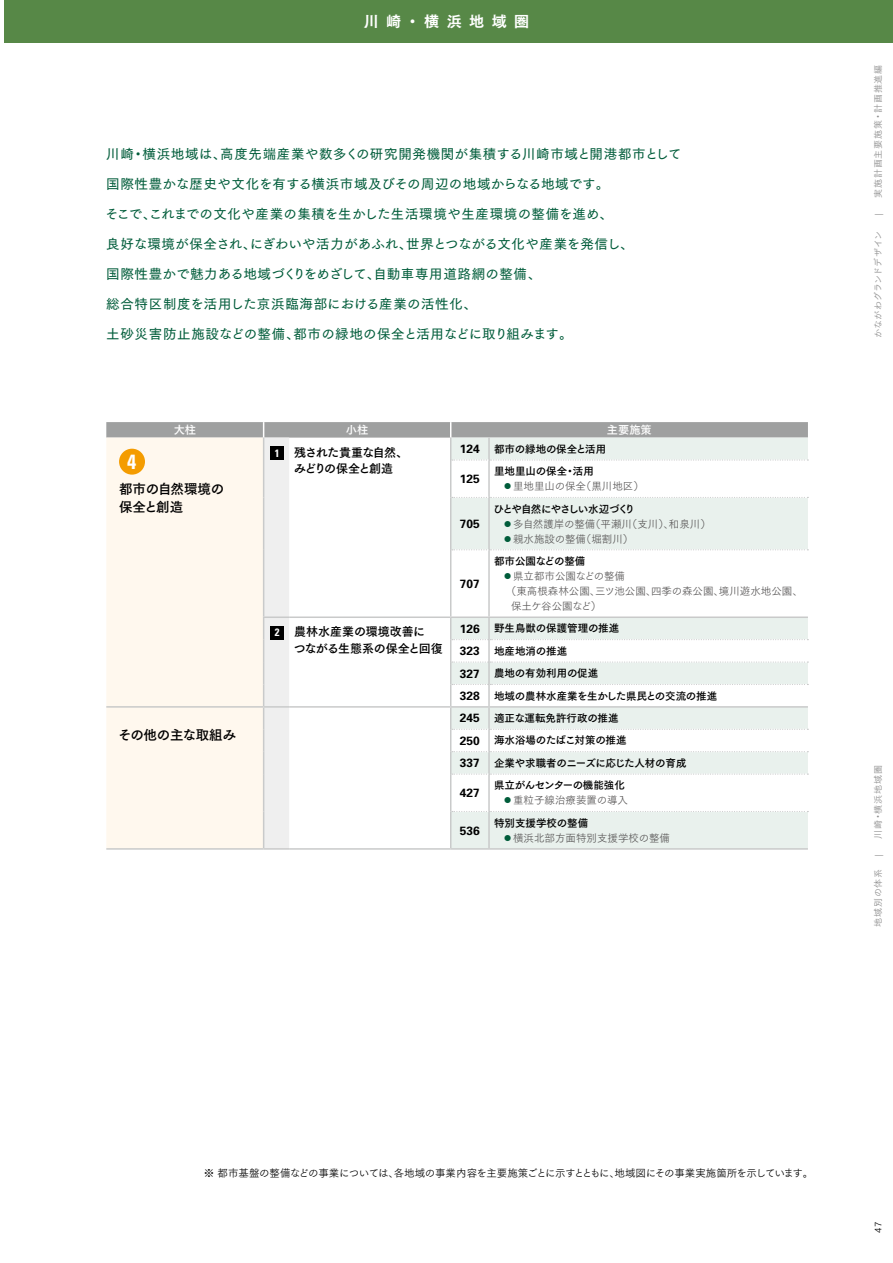
<style>
.page{position:relative;width:893px;height:1263px;background:#fff}
.page>*{position:absolute;margin:0;border:0;box-sizing:border-box;transform-origin:0 0}
.t1{font:700 condensed 20.55px "Univers";color:#fff}
.t2{font:15px "Tsuku Go Pro E";letter-spacing:.5em;color:#fff}
.t3{font:13.5px "Tsuku Go Pro D";letter-spacing:.03em;color:#005c3a}
.t4{font:13.5px "Tsuku Go Pro D";letter-spacing:.05em;color:#005c3a}
.t5{font:13.5px "Tsuku Go Pro D";letter-spacing:.005em;color:#005c3a}
.t6{font:13.5px/18px "Tsuku Go Pro B";letter-spacing:-.02em;color:#000}
.t7{font:12px/16.5px "Tsuku Go Pro B";letter-spacing:-.02em;color:#000}
.t8{font:12px/16.5px "Tsuku Go Pro B";letter-spacing:-.08em;color:#000;text-align:center}
.t9{font:700 12px "Univers";color:#000}
.t10{font:11.25px "Tsuku Go Pro B";color:#fff}
.t11{font:10.5px/15px "Tsuku Go Pro R";color:#595757}
.t12{font:10.5px/22.4px "Tsuku Go Pro B";letter-spacing:-.02em;color:#000}
.t13{font:10.5px/22.4px "Tsuku Go Pro B";color:#000}
.t14{font:10.5px "Tsuku Go Pro R";letter-spacing:-.04em;color:#000}
.t15{font:10.5px "Tsuku Go Pro B";letter-spacing:-.085em;color:#000}
.t16{font:10.5px "Tsuku Go Pro R";letter-spacing:-.05em;color:#595757}
.t17{font:9px "Tsuku Go Pro R";letter-spacing:.1em;color:#898989}
.t18{font:9px "Tsuku Go Pro R";letter-spacing:.01em;color:#898989}
.t19{font:9px "Tsuku Go Pro R";color:#000}
.s1{font-family:"Univers";font-weight:700;font-stretch:condensed;font-size:10.65px;color:#fff}
.s2{font-family:"Univers";font-weight:700;font-size:12px}
.s3{color:#005c3a}
</style>
<div class="page">
<hr style="left:451px;top:848px;width:38px;height:2px;background:#c9caca">
<hr style="left:489px;top:848px;width:319px;height:2px;background:#c9caca">
<hr style="left:106px;top:848px;width:158px;height:2px;background:#c9caca">
<hr style="left:264px;top:848px;width:25px;height:2px;background:#c9caca">
<hr style="left:289px;top:848px;width:162px;height:2px;background:#c9caca">
<svg style="left:106px;top:422px;width:702px;height:427px"></svg>
<div style="left:119px;top:449px;width:26px;height:26px;background:#f49c00;border-radius:50%"></div>
<div style="left:270px;top:446px;width:14px;height:14px;background:#000"></div>
<div style="left:270px;top:626px;width:14px;height:13px;background:#000"></div>
<div style="left:0;top:0;width:893px;height:43px;background:#578847"></div>
<hr style="left:0;top:0;width:4px;height:1263px;background:#fff">
<p class="t2" style="left:364px;top:8px;width:167px">川崎・横浜地域圏</p>
<p class="t4" style="left:106px;top:143px;width:577px">川崎・横浜地域は、高度先端産業や数多くの研究開発機関が集積する川崎市域と開港都市として</p>
<p class="t3" style="left:106px;top:173px;width:505px">国際性豊かな歴史や文化を有する横浜市域及びその周辺の地域からなる地域です。</p>
<p class="t3" style="left:105px;top:203px;width:510px">そこで、これまでの文化や産業の集積を生かした生活環境や生産環境の整備を進め、</p>
<p class="t5" style="left:106px;top:233px;width:529px">良好な環境が保全され、にぎわいや活力があふれ、世界とつながる文化や産業を発信し、</p>
<p class="t3" style="left:106px;top:263px;width:436px">国際性豊かで魅力ある地域づくりをめざして、自動車専用道路網の整備、</p>
<p class="t4" style="left:106px;top:293px;width:372px">総合特区制度を活用した京浜臨海部における産業の活性化、</p>
<p class="t3" style="left:106px;top:323px;width:468px">土砂災害防止施設などの整備、都市の緑地の保全と活用などに取り組みます。</p>
<p class="t10" style="left:174px;top:420px;width:24px">大柱</p>
<p class="t10" style="left:346px;top:420px;width:24px">小柱</p>
<p class="t10" style="left:607px;top:420px;width:46px">主要施策</p>
<h1 class="t1" style="left:127px;top:449px;width:11px">4</h1>
<p class="t6" style="left:119px;top:478px;width:107px">都市の自然環境の保全と創造</p>
<p class="t6" style="left:118px;top:724px;width:120px">その他の主な取組み</p>
<p class="t8" style="left:275px;top:442px;width:135px"><span class="s1">1</span> 残された貴重な自然、みどりの保全と創造</p>
<p class="t12" style="left:460px;top:436px;width:148px"><span class="s2">124</span> 都市の緑地の保全と活用</p>
<p class="t9" style="left:460px;top:472px;width:22px">125</p>
<p class="t13" style="left:494px;top:459px;width:101px">里地里山の保全・活用</p>
<p class="t11" style="left:503px;top:478px;width:143px"><span class="s3">◦</span>里地里山の保全（黒川地区）</p>
<p class="t9" style="left:460px;top:516px;width:22px">705</p>
<p class="t9" style="left:460px;top:576px;width:22px">707</p>
<p class="t15" style="left:494px;top:499px;width:143px">ひとや自然にやさしい水辺づくり</p>
<p class="t11" style="left:503px;top:515px;width:210px"><span class="s3">◦</span>多自然護岸の整備（平瀬川（支川）、和泉川）<span class="s3">◦</span>親水施設の整備（堀割川）</p>
<p class="t12" style="left:494px;top:549px;width:93px">都市公園などの整備</p>
<p class="t11" style="left:503px;top:567px;width:124px"><span class="s3">◦</span>県立都市公園などの整備</p>
<p class="t11" style="left:506px;top:582px;width:298px">（東高根森林公園、三ツ池公園、四季の森公園、境川遊水地公園、</p>
<p class="t16" style="left:511px;top:597px;width:92px">保土ケ谷公園など）</p>
<p class="t7" style="left:294px;top:622px;width:162px;text-indent:-19px"><span class="s1">2</span> 農林水産業の環境改善に<br>つながる生態系の保全と回復　</p>
<p class="t13" style="left:460px;top:616px;width:259px"><span class="s2">126</span> 野生鳥獣の保護管理の推進<br><span class="s2">323</span> 地産地消の推進　<br><span class="s2">327</span> 農地の有効利用の促進<br><span class="s2">328</span> 地域の農林水産業を生かした県民との交流の推進</p>
<p class="t12" style="left:460px;top:706px;width:228px"><span class="s2">245</span> 適正な運転免許行政の推進<br><span class="s2">250</span> 海水浴場のたばこ対策の推進<br><span class="s2">337</span> 企業や求職者のニーズに応じた人材の育成</p>
<p class="t9" style="left:460px;top:786px;width:22px">427</p>
<p class="t12" style="left:494px;top:773px;width:132px">県立がんセンターの機能強化</p>
<p class="t11" style="left:503px;top:792px;width:127px"><span class="s3">◦</span>重粒子線治療装置の導入</p>
<p class="t9" style="left:460px;top:823px;width:22px">536</p>
<p class="t13" style="left:494px;top:810px;width:96px">特別支援学校の整備</p>
<p class="t11" style="left:503px;top:829px;width:169px"><span class="s3">◦</span>横浜北部方面特別支援学校の整備</p>
<p class="t17" style="left:871px;top:198px;width:135px;rotate:-90deg">実施計画主要施策・計画推進編</p>
<p class="t17" style="left:871px;top:216px;width:4px;rotate:-90deg">|</p>
<p class="t18" style="left:871px;top:338px;width:108px;rotate:-90deg">かながわグランドデザイン</p>
<p class="t17" style="left:871px;top:839px;width:76px;rotate:-90deg">川崎・横浜地域圏</p>
<p class="t17" style="left:871px;top:857px;width:4px;rotate:-90deg">|</p>
<p class="t17" style="left:871px;top:927px;width:60px;rotate:-90deg">地域別の体系</p>
<p class="t14" style="left:204px;top:1164px;width:611px">※ 都市基盤の整備などの事業については、各地域の事業内容を主要施策ごとに示すとともに、地域図にその事業実施箇所を示しています。</p>
<p class="t19" style="left:871px;top:1233px;width:13px;rotate:-90deg">47</p>
</div>
